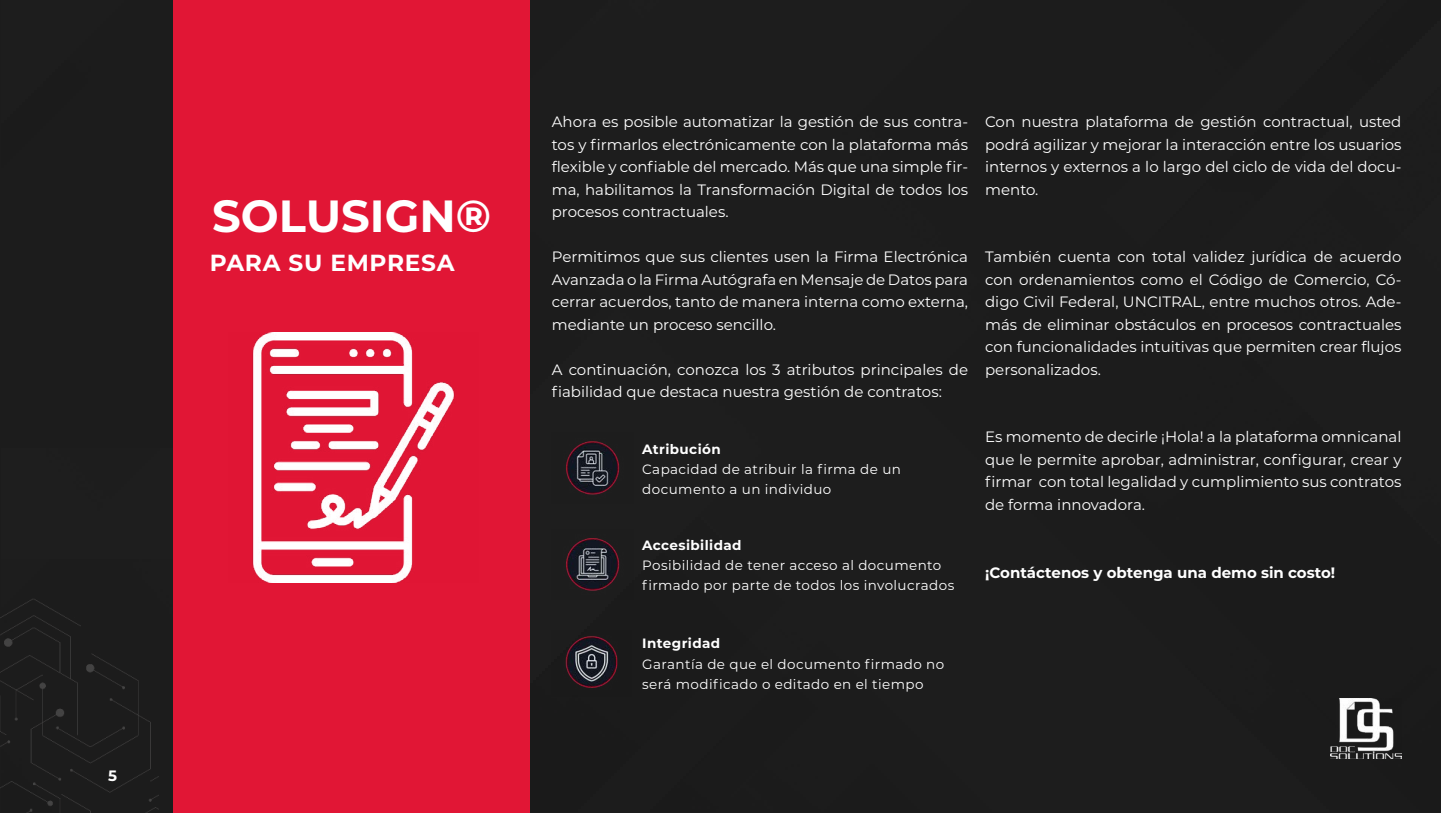
<style>
.page{position:relative;width:1441px;height:813px;background:#fff}
.page>*{position:absolute;margin:0;border:0;box-sizing:border-box;transform-origin:0 0}
.t1{font:700 45px "Montserrat";color:#fff}
.t2{font:700 23.25px "Montserrat";letter-spacing:.03em;color:#fff}
.t3{font:15px/22.5px "Montserrat";color:#fff;text-align:justify}
.t4{font:700 15px "Montserrat";color:#fff}
.t5{font:13.5px/20.2px "Montserrat";letter-spacing:.03em;color:#fff}
.t6{font:700 13.5px "Montserrat";letter-spacing:.03em;color:#fff}
</style>
<div class="page">
<div style="left:1px;top:0;width:1439px;height:810px;background:#1d1c1d"></div>
<div style="left:0;top:598px;width:158px;height:214px;background:#1c1c1c"></div>
<img style="left:1330px;top:698px;width:71px;height:60px">
<div style="left:174px;top:0;width:356px;height:812px;background:#e11635"></div>
<img style="left:252px;top:332px;width:203px;height:250px">
<img style="left:552px;top:432px;width:82px;height:71px">
<img style="left:552px;top:529px;width:82px;height:70px">
<img style="left:552px;top:630px;width:79px;height:66px">
<p class="t4" style="left:108px;top:764px;width:10px">5</p>
<h1 class="t1" style="left:212px;top:183px;width:280px">SOLUSIGN®</h1>
<h2 class="t2" style="left:210px;top:245px;width:246px">PARA SU EMPRESA</h2>
<p class="t3" style="left:552px;top:110px;width:418px">Ahora es posible automatizar la gestión de sus contra&shy;tos y firmarlos electrónicamente con la plataforma más flexible y confiable del mercado. Más que una simple fir&shy;ma, habilitamos la Transformación Digital de todos los procesos contractuales.</p>
<p class="t3" style="left:552px;top:245px;width:418px">Permitimos que sus clientes usen la Firma Electrónica Avanzada o la Firma Autógrafa en Mensaje de Datos para cerrar acuerdos, tanto de manera interna como externa, mediante un proceso sencillo.</p>
<p class="t3" style="left:552px;top:357px;width:418px">A continuación, conozca los 3 atributos principales de fiabilidad que destaca nuestra gestión de contratos:</p>
<p class="t6" style="left:642px;top:439px;width:80px">Atribución</p>
<p class="t5" style="left:642px;top:458px;width:260px">Capacidad de atribuir la firma de un documento a un individuo</p>
<p class="t6" style="left:642px;top:535px;width:101px">Accesibilidad</p>
<p class="t5" style="left:642px;top:554px;width:313px">Posibilidad de tener acceso al documento firmado por parte de todos los involucrados</p>
<p class="t3" style="left:985px;top:110px;width:418px">Con nuestra plataforma de gestión contractual, usted podrá agilizar y mejorar la interacción entre los usuarios internos y externos a lo largo del ciclo de vida del docu&shy;mento.</p>
<p class="t3" style="left:985px;top:245px;width:418px">También cuenta con total validez jurídica de acuerdo con ordenamientos como el Código de Comercio, Có&shy;digo Civil Federal, UNCITRAL, entre muchos otros. Ade&shy;más de eliminar obstáculos en procesos contractuales con funcionalidades intuitivas que permiten crear flujos personalizados.</p>
<p class="t3" style="left:985px;top:425px;width:418px">Es momento de decirle ¡Hola! a la plataforma omnicanal que le permite aprobar, administrar, configurar, crear y firmar con total legalidad y cumplimiento sus contratos de forma innovadora.</p>
<p class="t4" style="left:985px;top:561px;width:351px">¡Contáctenos y obtenga una demo sin costo!</p>
<p class="t6" style="left:642px;top:633px;width:79px">Integridad</p>
<p class="t5" style="left:642px;top:652px;width:303px">Garantía de que el documento firmado no será modificado o editado en el tiempo</p>
</div>
